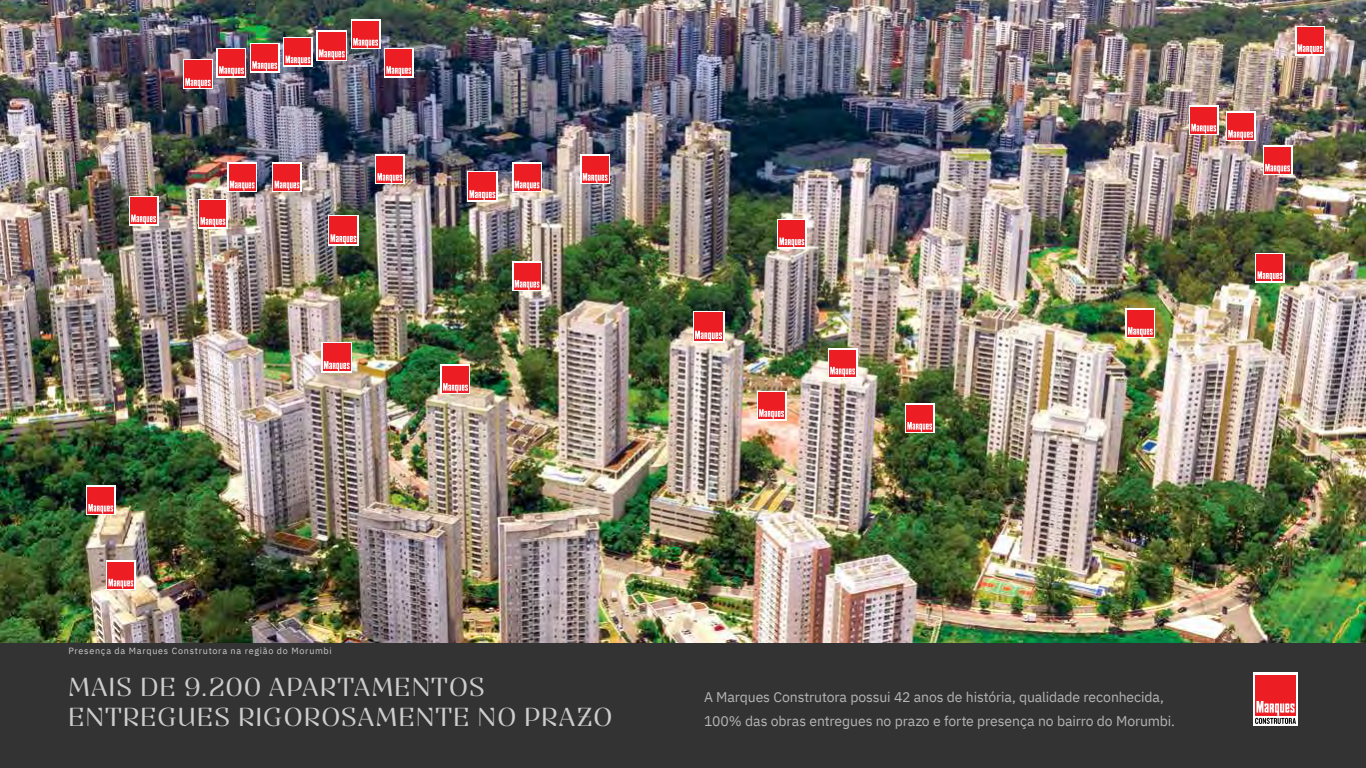
<style>
.page{position:relative;width:1366px;height:768px;background:#333334}
.page>*{position:absolute;margin:0;border:0;box-sizing:border-box;transform-origin:0 0}
.t1{font:26px/30px "Tocco Variable";letter-spacing:.025em;color:#cecccc}
.t2{font:14px/24px "IBM Plex Sans";letter-spacing:-.01em;color:#b7b6b7}
.t3{font:9px "IBM Plex Sans";letter-spacing:.08em;color:#cecccc}
</style>
<div class="page">
<img style="left:0;top:0;width:1366px;height:642px">
<div style="left:693px;top:311px;width:31px;height:32px;background:#fff"></div>
<div style="left:694px;top:312px;width:29px;height:29px;background:#ed1d24"></div>
<svg style="left:695px;top:331px;width:27px;height:10px"></svg>
<svg style="left:777px;top:219px;width:29px;height:30px"></svg>
<div style="left:779px;top:221px;width:26px;height:26px;background:#ed1d24"></div>
<svg style="left:779px;top:238px;width:25px;height:9px"></svg>
<svg style="left:467px;top:171px;width:31px;height:31px"></svg>
<div style="left:469px;top:173px;width:27px;height:27px;background:#ed1d24"></div>
<svg style="left:469px;top:190px;width:26px;height:10px"></svg>
<svg style="left:183px;top:60px;width:30px;height:29px"></svg>
<div style="left:184px;top:61px;width:28px;height:27px;background:#ed1d24"></div>
<svg style="left:185px;top:78px;width:26px;height:10px"></svg>
<svg style="left:129px;top:196px;width:29px;height:30px"></svg>
<div style="left:130px;top:198px;width:27px;height:26px;background:#ed1d24"></div>
<svg style="left:131px;top:215px;width:25px;height:9px"></svg>
<svg style="left:198px;top:199px;width:30px;height:29px"></svg>
<div style="left:200px;top:200px;width:26px;height:27px;background:#ed1d24"></div>
<svg style="left:201px;top:217px;width:24px;height:10px"></svg>
<svg style="left:228px;top:162px;width:29px;height:30px"></svg>
<div style="left:229px;top:164px;width:26px;height:26px;background:#ed1d24"></div>
<svg style="left:230px;top:181px;width:25px;height:9px"></svg>
<svg style="left:272px;top:162px;width:30px;height:30px"></svg>
<div style="left:274px;top:164px;width:26px;height:26px;background:#ed1d24"></div>
<svg style="left:275px;top:181px;width:24px;height:9px"></svg>
<svg style="left:328px;top:215px;width:31px;height:31px"></svg>
<div style="left:330px;top:217px;width:27px;height:27px;background:#ed1d24"></div>
<svg style="left:330px;top:234px;width:26px;height:10px"></svg>
<div style="left:321px;top:342px;width:31px;height:31px;background:#fff"></div>
<div style="left:323px;top:343px;width:28px;height:28px;background:#ed1d24"></div>
<svg style="left:324px;top:361px;width:26px;height:10px"></svg>
<div style="left:106px;top:561px;width:29px;height:29px;background:#ed1d24"></div>
<svg style="left:108px;top:579px;width:25px;height:9px"></svg>
<div style="left:441px;top:365px;width:29px;height:29px;background:#fff"></div>
<div style="left:442px;top:366px;width:27px;height:27px;background:#ed1d24"></div>
<svg style="left:443px;top:383px;width:25px;height:10px"></svg>
<div style="left:375px;top:155px;width:29px;height:29px;background:#ed1d24"></div>
<svg style="left:377px;top:173px;width:25px;height:10px"></svg>
<div style="left:217px;top:48px;width:29px;height:29px;background:#fff"></div>
<div style="left:218px;top:49px;width:27px;height:27px;background:#ed1d24"></div>
<svg style="left:219px;top:66px;width:25px;height:10px"></svg>
<div style="left:250px;top:43px;width:29px;height:29px;background:#fff"></div>
<div style="left:251px;top:44px;width:27px;height:27px;background:#ed1d24"></div>
<svg style="left:252px;top:61px;width:25px;height:10px"></svg>
<div style="left:283px;top:37px;width:30px;height:30px;background:linear-gradient(to right,#fff,#fff)"></div>
<div style="left:285px;top:39px;width:26px;height:26px;background:#ed1d24"></div>
<svg style="left:286px;top:56px;width:24px;height:9px"></svg>
<div style="left:317px;top:30px;width:30px;height:31px;background:#fff"></div>
<div style="left:318px;top:32px;width:28px;height:27px;background:#ed1d24"></div>
<svg style="left:319px;top:49px;width:26px;height:11px"></svg>
<div style="left:384px;top:48px;width:29px;height:29px;background:#ed1d24"></div>
<svg style="left:386px;top:66px;width:25px;height:10px"></svg>
<div style="left:351px;top:20px;width:29px;height:29px;background:#fff"></div>
<div style="left:352px;top:21px;width:27px;height:27px;background:#ed1d24"></div>
<svg style="left:353px;top:38px;width:25px;height:10px"></svg>
<svg style="left:512px;top:162px;width:30px;height:30px"></svg>
<div style="left:514px;top:164px;width:26px;height:26px;background:#ed1d24"></div>
<svg style="left:515px;top:181px;width:24px;height:9px"></svg>
<svg style="left:580px;top:155px;width:30px;height:29px"></svg>
<div style="left:582px;top:156px;width:26px;height:27px;background:#ed1d24"></div>
<svg style="left:583px;top:173px;width:25px;height:10px"></svg>
<svg style="left:512px;top:262px;width:30px;height:29px"></svg>
<div style="left:514px;top:263px;width:26px;height:27px;background:#ed1d24"></div>
<svg style="left:515px;top:280px;width:24px;height:10px"></svg>
<div style="left:757px;top:391px;width:29px;height:29px;background:#fff"></div>
<div style="left:758px;top:392px;width:27px;height:27px;background:#ed1d24"></div>
<svg style="left:759px;top:409px;width:25px;height:10px"></svg>
<div style="left:905px;top:404px;width:29px;height:29px;background:#fff"></div>
<div style="left:906px;top:405px;width:27px;height:27px;background:#ed1d24"></div>
<svg style="left:907px;top:422px;width:25px;height:10px"></svg>
<div style="left:1126px;top:309px;width:29px;height:29px;background:#fff"></div>
<div style="left:1127px;top:310px;width:27px;height:27px;background:#ed1d24"></div>
<svg style="left:1128px;top:327px;width:25px;height:10px"></svg>
<svg style="left:1255px;top:253px;width:30px;height:29px"></svg>
<div style="left:1257px;top:254px;width:26px;height:27px;background:#ed1d24"></div>
<svg style="left:1257px;top:271px;width:25px;height:10px"></svg>
<div style="left:1263px;top:146px;width:29px;height:29px;background:#ed1d24"></div>
<svg style="left:1265px;top:164px;width:25px;height:10px"></svg>
<div style="left:1226px;top:112px;width:29px;height:29px;background:#fff"></div>
<div style="left:1227px;top:113px;width:27px;height:27px;background:#ed1d24"></div>
<svg style="left:1228px;top:130px;width:25px;height:10px"></svg>
<div style="left:1189px;top:106px;width:29px;height:29px;background:#ed1d24"></div>
<svg style="left:1191px;top:124px;width:25px;height:9px"></svg>
<svg style="left:1295px;top:26px;width:30px;height:29px"></svg>
<div style="left:1297px;top:27px;width:26px;height:27px;background:#ed1d24"></div>
<svg style="left:1298px;top:44px;width:24px;height:10px"></svg>
<div style="left:828px;top:349px;width:29px;height:29px;background:#fff"></div>
<div style="left:829px;top:350px;width:27px;height:27px;background:#ed1d24"></div>
<svg style="left:830px;top:367px;width:25px;height:10px"></svg>
<div style="left:86px;top:486px;width:29px;height:29px;background:#fff"></div>
<div style="left:87px;top:487px;width:27px;height:27px;background:#ed1d24"></div>
<svg style="left:88px;top:504px;width:25px;height:10px"></svg>
<div style="left:1253px;top:673px;width:45px;height:53px;background:#fff"></div>
<div style="left:1255px;top:675px;width:41px;height:41px;background:#ed1d24"></div>
<svg style="left:1255px;top:701px;width:41px;height:23px"></svg>
<p class="t3" style="left:68px;top:644px;width:265px">Presença da Marques Construtora na região do Morumbi</p>
<h1 class="t1" style="left:68px;top:672px;width:546px">MAIS DE 9.200 APARTAMENTOS<br>ENTREGUES RIGOROSAMENTE NO PRAZO</h1>
<p class="t2" style="left:704px;top:684px;width:473px">A Marques Construtora possui 42 anos de história, qualidade reconhecida,<br>100% das obras entregues no prazo e forte presença no bairro do Morumbi.</p>
</div>
